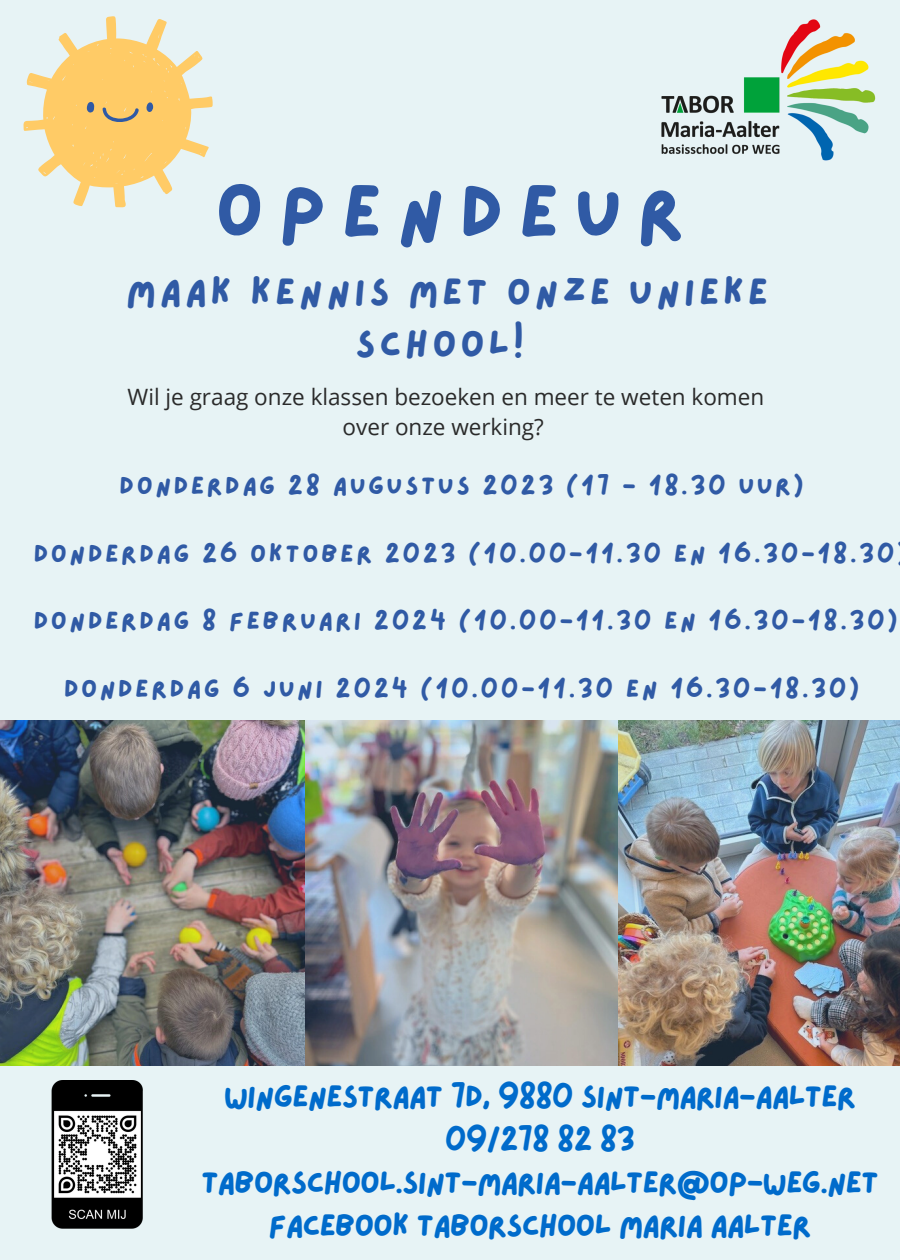
<style>
.page{position:relative;width:900px;height:1260px;background:#e7f3f5}
.page>*{position:absolute;margin:0;border:0;box-sizing:border-box;transform-origin:0 0}
.t1{font:75px "Lazydog";letter-spacing:.2em;color:#305aa5}
.t2{font:37.5px/52.5px "Lazydog";letter-spacing:.1em;color:#305aa5;text-align:center}
.t3{font:31px "Lazydog";letter-spacing:-.04em;color:#006bcb}
.t4{font:25px "Lazydog";letter-spacing:.1em;color:#305aa5}
.t5{font:22.5px/30px "Open Sans";color:#2a2a2a;text-align:center}
</style>
<div class="page">
<img style="left:0;top:720px;width:900px;height:345px">
<svg style="left:24px;top:16px;width:189px;height:191px"></svg>
<img style="left:661px;top:19px;width:215px;height:142px">
<img style="left:51px;top:1081px;width:92px;height:148px">
<p class="t1" style="left:215px;top:177px;width:471px">OPENDEUR</p>
<p class="t2" style="left:126px;top:267px;width:644px">MAAK KENNIS MET ONZE UNIEKE<br>SCHOOL!</p>
<p class="t5" style="left:128px;top:381px;width:638px">Wil je graag onze klassen bezoeken en meer te weten komen over onze werking?</p>
<p class="t4" style="left:120px;top:474px;width:686px">DONDERDAG 28 AUGUSTUS 2023 (17 - 18.30 UUR)</p>
<p class="t4" style="left:34px;top:542px;width:862px">DONDERDAG 26 OKTOBER 2023 (10.00-11.30 EN 16.30-18.30</p>
<p class="t4" style="left:34px;top:609px;width:865px">DONDERDAG 8 FEBRUARI 2024 (10.00-11.30 EN 16.30-18.30)</p>
<p class="t4" style="left:64px;top:677px;width:797px">DONDERDAG 6 JUNI 2024 (10.00-11.30 EN 16.30-18.30)</p>
<p class="t3" style="left:224px;top:1082px;width:634px">WINGENESTRAAT 7D, 9880 SINT-MARIA-AALTER</p>
<p class="t3" style="left:445px;top:1125px;width:192px">09/278 82 83</p>
<p class="t3" style="left:201px;top:1168px;width:680px">TABORSCHOOL.SINT-MARIA-AALTER@OP-WEG.NET</p>
<p class="t3" style="left:268px;top:1211px;width:545px">FACEBOOK TABORSCHOOL MARIA AALTER</p>
</div>
